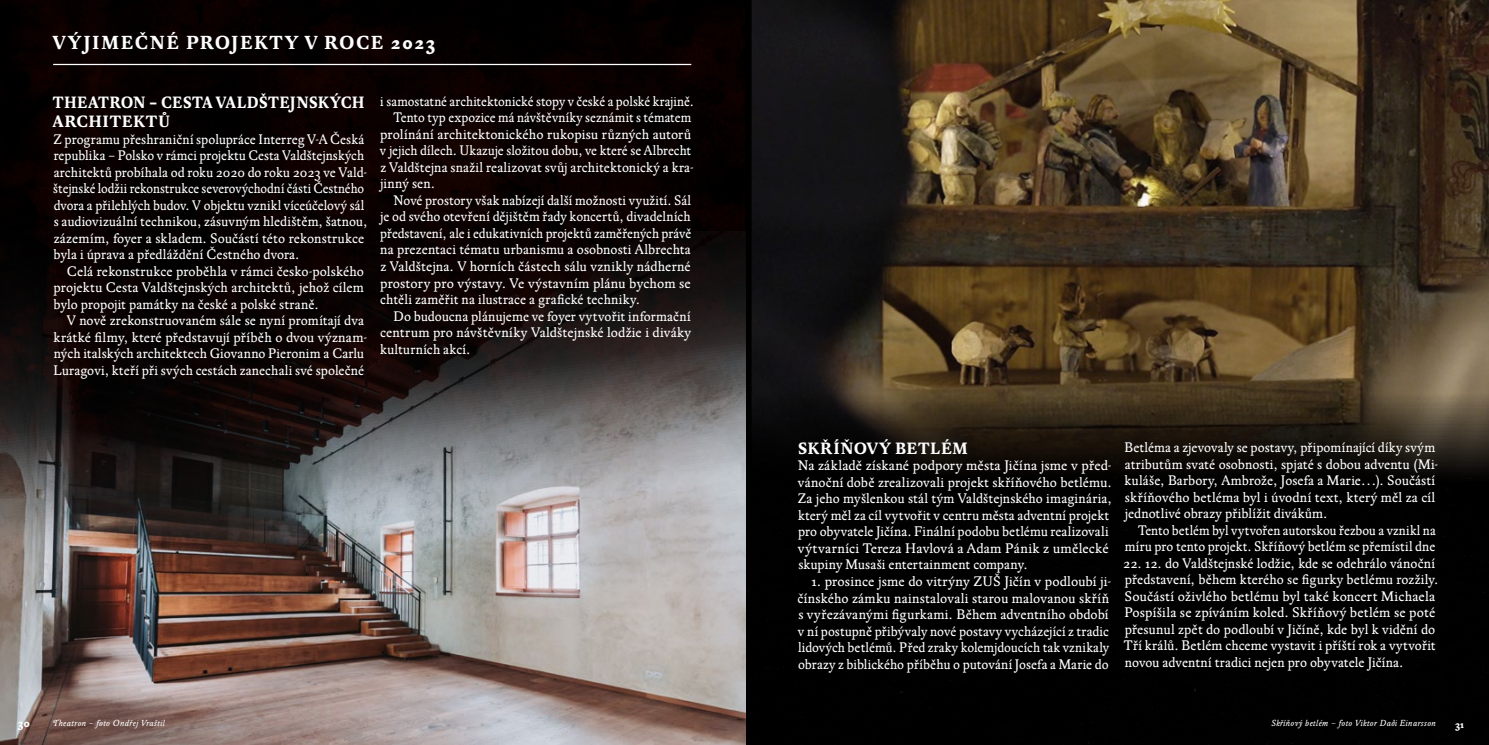
<style>
.page{position:relative;width:1489px;height:745px;background:#fff}
.page>*{position:absolute;margin:0;border:0;box-sizing:border-box;transform-origin:0 0}
.t1{font:700 18.75px "Regula";letter-spacing:.08em;color:#fff}
.t2{font:700 16.25px/19.5px "Regula";letter-spacing:.03em;color:#fff;scale:.94 1}
.t3{font:700 16.25px "Regula";letter-spacing:.03em;color:#fff}
.t4{font:13.75px/16.5px "Regula";letter-spacing:.005em;color:#fff}
.t5{font:13.75px/16.5px "Regula";letter-spacing:.005em;color:#fff;scale:.96 1}
.t6{font:700 11.25px "Regula";color:#fff}
.t7{font:700 10px "Regula";color:#fff}
.t8{font:italic 8.75px "Regula";letter-spacing:.05em;color:#fff}
</style>
<div class="page">
<div style="left:744px;top:0;width:744px;height:744px;background:#000"></div>
<div style="left:0;top:0;width:744px;height:744px;background:#070100"></div>
<img style="left:0;top:231px;width:745px;height:513px">
<hr style="left:53px;top:64px;width:638px;height:1px;background:#fff">
<img style="left:751px;top:0;width:737px;height:503px">
<p class="t1" style="left:53px;top:31px;width:383px">VÝJIMEČNÉ PROJEKTY V ROCE 2023</p>
<p class="t2" style="left:53px;top:93px;width:333px">THEATRON – CESTA VALDŠTEJNSKÝCH<br>ARCHITEKTŮ</p>
<p class="t4" style="left:53px;top:131px;width:315px">Z programu přeshraniční spolupráce Interreg V-A Česká republika – Polsko v rámci projektu Cesta Valdštejnských architektů probíhala od roku 2020 do roku 2023 ve Vald&shy;štejnské lodžii rekonstrukce severovýchodní části Čestného dvora a přilehlých budov. V objektu vznikl víceúčelový sál s audiovizuální technikou, zásuvným hledištěm, šatnou, zázemím, foyer a skladem. Součástí této rekonstrukce byla i úprava a předláždění Čestného dvora.</p>
<p class="t4" style="left:54px;top:263px;width:312px;text-align:justify;text-indent:13px">Celá rekonstrukce proběhla v rámci česko-polského projektu Cesta Valdštejnských architektů, jehož cílem bylo propojit památky na české a polské straně.</p>
<p class="t4" style="left:53px;top:312px;width:315px;text-indent:14px">V nově zrekonstruovaném sále se nyní promítají dva krátké filmy, které představují příběh o dvou význam&shy;ných italských architektech Giovanno Pieronim a Carlu Luragovi, kteří při svých cestách zanechali své společné</p>
<p class="t5" style="left:380px;top:93px;width:328px">i samostatné architektonické stopy v české a polské krajině.</p>
<p class="t5" style="left:380px;top:110px;width:328px;text-indent:14px">Tento typ expozice má návštěvníky seznámit s tématem prolínání architektonického rukopisu různých autorů v jejich dílech. Ukazuje složitou dobu, ve které se Albrecht z Valdštejna snažil realizovat svůj architektonický a kra&shy;jinný sen.</p>
<p class="t4" style="left:380px;top:192px;width:312px;text-align:justify;text-indent:13px">Nové prostory však nabízejí další možnosti využití. Sál je od svého otevření dějištěm řady koncertů, divadelních představení, ale i edukativních projektů zaměřených právě na prezentaci tématu urbanismu a osobnosti Albrechta z Valdštejna. V horních částech sálu vznikly nádherné prostory pro výstavy. Ve výstavním plánu bychom se chtěli zaměřit na ilustrace a grafické techniky.</p>
<p class="t4" style="left:380px;top:308px;width:313px;text-align:justify;text-indent:13px">Do budoucna plánujeme ve foyer vytvořit informační centrum pro návštěvníky Valdštejnské lodžie i diváky kulturních akcí.</p>
<p class="t3" style="left:798px;top:438px;width:171px">SKŘÍŇOVÝ BETLÉM</p>
<p class="t4" style="left:797px;top:457px;width:316px">Na základě získané podpory města Jičína jsme v před&shy;vánoční době zrealizovali projekt skříňového betlému.<br>Za jeho myšlenkou stál tým Valdštejnského imaginária, který měl za cíl vytvořit v centru města adventní projekt pro obyvatele Jičína. Finální podobu betlému realizovali výtvarníci Tereza Havlová a Adam Pánik z umělecké skupiny Musaši entertainment company.</p>
<p class="t4" style="left:797px;top:573px;width:315px;text-indent:14px">1. prosince jsme do vitrýny ZUŠ Jičín v podloubí ji&shy;čínského zámku nainstalovali starou malovanou skříň s vyřezávanými figurkami. Během adventního období v ní postupně přibývaly nové postavy vycházející z tradic lidových betlémů. Před zraky kolemjdoucích tak vznikaly obrazy z biblického příběhu o putování Josefa a Marie do</p>
<p class="t4" style="left:1124px;top:439px;width:315px">Betléma a zjevovaly se postavy, připomínající díky svým atributům svaté osobnosti, spjaté s dobou adventu (Mi&shy;kuláše, Barbory, Ambrože, Josefa a Marie…). Součástí skříňového betléma byl i úvodní text, který měl za cíl jednotlivé obrazy přiblížit divákům.</p>
<p class="t4" style="left:1124px;top:521px;width:312px;text-align:right">Tento betlém byl vytvořen autorskou řezbou a vznikl na míru pro tento projekt. Skříňový betlém se přemístil dne</p>
<p class="t4" style="left:1123px;top:554px;width:316px">22. 12. do Valdštejnské lodžie, kde se odehrálo vánoční představení, během kterého se figurky betlému rozžily.<br>Součástí oživlého betlému byl také koncert Michaela Pospíšila se zpíváním koled. Skříňový betlém se poté přesunul zpět do podloubí v Jičíně, kde byl k vidění do Tří králů. Betlém chceme vystavit i příští rok a vytvořit novou adventní tradici nejen pro obyvatele Jičína.</p>
<p class="t8" style="left:53px;top:718px;width:113px">Theatron – foto Ondřej Vraštil</p>
<p class="t6" style="left:18px;top:715px;width:14px">30</p>
<p class="t8" style="left:1271px;top:718px;width:166px">Skříňový betlém – foto Viktor Daði Einarsson</p>
<p class="t7" style="left:1454px;top:717px;width:10px">31</p>
</div>
